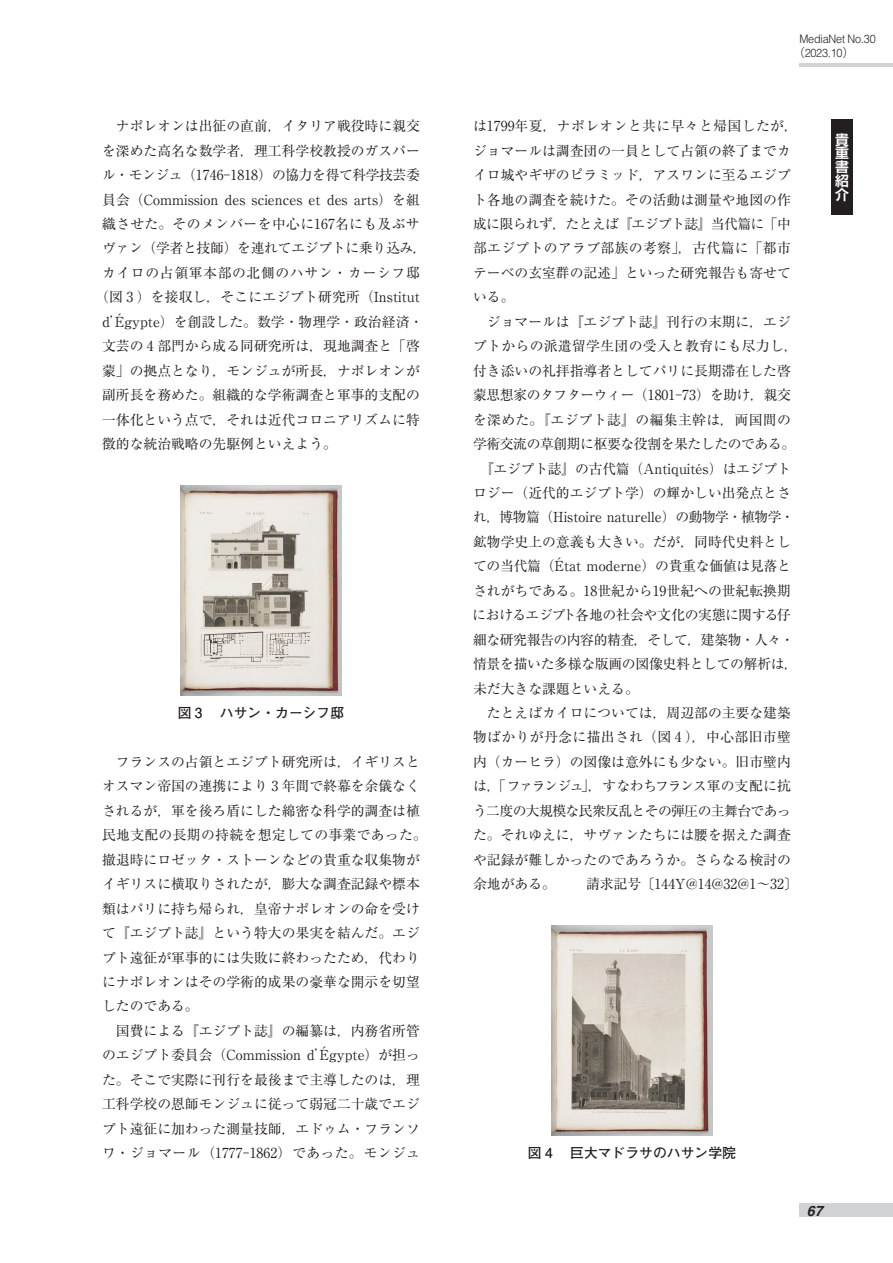
<style>
.page{position:relative;width:893px;height:1263px;background:#fff}
.page>*{position:absolute;margin:0;border:0;box-sizing:border-box;transform-origin:0 0}
.t1{font:italic 700 14.4px "Helvetica";color:#231f20}
.t2{font:13.8px/24.5px "Ryumin Pro";color:#231f20}
.t3{font:13.8px "Ryumin Pro";letter-spacing:-.03em;color:#231f20}
.t4{font:13.8px "Ryumin Pro";letter-spacing:-.02em;color:#231f20}
.t5{font:13.8px "Ryumin Pro";letter-spacing:.025em;color:#231f20}
.t6{font:700 13.8px "Futo Go B101 Pro";color:#231f20}
.t7{font:13.8px "Ryumin Pro";letter-spacing:-.05em;color:#231f20}
.t8{font:13.8px "Ryumin Pro";letter-spacing:-.025em;color:#231f20}
.t9{font:13.8px "Ryumin Pro";letter-spacing:-.045em;color:#231f20}
.t10{font:13.8px "Ryumin Pro";letter-spacing:.03em;color:#231f20}
.t11{font:13.8px "Ryumin Pro";letter-spacing:.045em;color:#231f20}
.t12{font:700 13.8px/13.8px "Shin Go Pro De";color:#fff;text-align:justify}
.t13{font:300 11.7px/13.8px "Helvetica";letter-spacing:-.02em;color:#231f20;scale:.93 1}
.s1{font-family:"Shin Go Pro"}
</style>
<div class="page">
<img style="left:551px;top:926px;width:162px;height:209px">
<img style="left:180px;top:486px;width:162px;height:209px">
<div style="left:799px;top:1204px;width:94px;height:13px;background:#d1d2d4"></div>
<hr style="left:799px;top:64px;width:94px;height:3px;background:#d1d2d4">
<div style="left:831px;top:119px;width:22px;height:96px;background:#231f20"></div>
<p class="t2" style="left:116px;top:113px;width:306px">ナポレオンは出征の直前，イタリア戦役時に親交</p>
<p class="t2" style="left:102px;top:137px;width:319px">を深めた高名な数学者，理工科学校教授のガスパー</p>
<p class="t3" style="left:102px;top:164px;width:319px">ル・モンジュ（1746-1818）の協力を得て科学技芸委</p>
<p class="t2" style="left:102px;top:186px;width:319px">員会（Commission des sciences et des arts）を組</p>
<p class="t5" style="left:102px;top:213px;width:319px">織させた。そのメンバーを中心に167名にも及ぶサ</p>
<p class="t4" style="left:102px;top:237px;width:326px">ヴァン（学者と技師）を連れてエジプトに乗り込み，</p>
<p class="t11" style="left:102px;top:262px;width:319px">カイロの占領軍本部の北側のハサン・カーシフ邸</p>
<p class="t2" style="left:95px;top:284px;width:326px">（図 3 ）を接収し，そこにエジプト研究所（Institut</p>
<p class="t2" style="left:102px;top:308px;width:323px">d’Égypte）を創設した。数学・物理学・政治経済・</p>
<p class="t2" style="left:102px;top:333px;width:319px">文芸の 4 部門から成る同研究所は，現地調査と「啓</p>
<p class="t2" style="left:102px;top:357px;width:319px">蒙」の拠点となり，モンジュが所長，ナポレオンが</p>
<p class="t2" style="left:102px;top:382px;width:319px">副所長を務めた。組織的な学術調査と軍事的支配の</p>
<p class="t2" style="left:102px;top:406px;width:319px">一体化という点で，それは近代コロニアリズムに特</p>
<p class="t2" style="left:102px;top:431px;width:236px">徴的な統治戦略の先駆例といえよう。</p>
<p class="t6" style="left:178px;top:702px;width:168px">図 3 　ハサン・カーシフ邸</p>
<p class="t2" style="left:102px;top:749px;width:326px;text-indent:14px">フランスの占領とエジプト研究所は，イギリスとオスマン帝国の連携により 3 年間で終幕を余儀なくされるが，軍を後ろ盾にした綿密な科学的調査は植民地支配の長期の持続を想定しての事業であった。撤退時にロゼッタ・ストーンなどの貴重な収集物がイギリスに横取りされたが，膨大な調査記録や標本類はパリに持ち帰られ，皇帝ナポレオンの命を受けて『エジプト誌』という特大の果実を結んだ。エジプト遠征が軍事的には失敗に終わったため，代わりにナポレオンはその学術的成果の豪華な開示を切望したのである。</p>
<p class="t2" style="left:102px;top:1017px;width:319px;text-align:justify;text-indent:14px">国費による『エジプト誌』の編纂は，内務省所管のエジプト委員会（Commission d’Égypte）が担った。そこで実際に刊行を最後まで主導したのは，理工科学校の恩師モンジュに従って弱冠二十歳でエジプト遠征に加わった測量技師，エドゥム・フランソワ・ジョマール（1777-1862）であった。モンジュ</p>
<p class="t13" style="left:794px;top:32px;width:89px;text-indent:5px">MediaNet No.30<span class="s1">（</span>2023.10<span class="s1">）</span></p>
<p class="t2" style="left:473px;top:113px;width:326px">は1799年夏，ナポレオンと共に早々と帰国したが，ジョマールは調査団の一員として占領の終了までカイロ城やギザのピラミッド，アスワンに至るエジプト各地の調査を続けた。その活動は測量や地図の作成に限られず，たとえば『エジプト誌』当代篇に「中部エジプトのアラブ部族の考察」，古代篇に「都市テーベの玄室群の記述」といった研究報告も寄せている。</p>
<p class="t2" style="left:487px;top:308px;width:306px">ジョマールは『エジプト誌』刊行の末期に，エジ</p>
<p class="t5" style="left:473px;top:335px;width:326px">プトからの派遣留学生団の受入と教育にも尽力し，</p>
<p class="t2" style="left:473px;top:357px;width:319px">付き添いの礼拝指導者としてパリに長期滞在した啓</p>
<p class="t3" style="left:473px;top:384px;width:319px">蒙思想家のタフターウィー（1801-73）を助け，親交</p>
<p class="t5" style="left:473px;top:409px;width:319px">を深めた。『エジプト誌』の編集主幹は，両国間の</p>
<p class="t3" style="left:473px;top:433px;width:324px">学術交流の草創期に枢要な役割を果たしたのである。</p>
<p class="t2" style="left:480px;top:455px;width:312px">『エジプト誌』の古代篇（Antiquités）はエジプト</p>
<p class="t2" style="left:473px;top:480px;width:319px">ロジー（近代的エジプト学）の輝かしい出発点とさ</p>
<p class="t2" style="left:473px;top:504px;width:323px">れ，博物篇（Histoire naturelle）の動物学・植物学・</p>
<p class="t2" style="left:473px;top:528px;width:319px">鉱物学史上の意義も大きい。だが，同時代史料とし</p>
<p class="t4" style="left:473px;top:555px;width:319px">ての当代篇（État moderne）の貴重な価値は見落と</p>
<p class="t2" style="left:473px;top:577px;width:319px">されがちである。18世紀から19世紀への世紀転換期</p>
<p class="t8" style="left:472px;top:604px;width:320px">におけるエジプト各地の社会や文化の実態に関する仔</p>
<p class="t3" style="left:473px;top:629px;width:323px">細な研究報告の内容的精査，そして，建築物・人々・</p>
<p class="t4" style="left:473px;top:653px;width:326px">情景を描いた多様な版画の図像史料としての解析は，</p>
<p class="t2" style="left:473px;top:675px;width:167px">未だ大きな課題といえる。</p>
<p class="t2" style="left:487px;top:700px;width:306px">たとえばカイロについては，周辺部の主要な建築</p>
<p class="t10" style="left:473px;top:726px;width:319px">物ばかりが丹念に描出され（図 4 ），中心部旧市壁</p>
<p class="t2" style="left:473px;top:748px;width:319px">内（カーヒラ）の図像は意外にも少ない。旧市壁内</p>
<p class="t7" style="left:473px;top:775px;width:319px">は，「ファランジュ」，すなわちフランス軍の支配に抗</p>
<p class="t9" style="left:473px;top:800px;width:319px">う二度の大規模な民衆反乱とその弾圧の主舞台であっ</p>
<p class="t2" style="left:473px;top:822px;width:319px">た。それゆえに，サヴァンたちには腰を据えた調査</p>
<p class="t2" style="left:473px;top:846px;width:319px">や記録が難しかったのであろうか。さらなる検討の</p>
<p class="t2" style="left:473px;top:871px;width:84px">余地がある。</p>
<p class="t2" style="left:586px;top:871px;width:213px">請求記号〔144Y@14@32@1～32〕</p>
<p class="t12" style="left:835px;top:131px;width:15px">貴重書紹介</p>
<p class="t6" style="left:528px;top:1142px;width:210px">図 4 　巨大マドラサのハサン学院</p>
<p class="t1" style="left:807px;top:1202px;width:17px">67</p>
</div>
